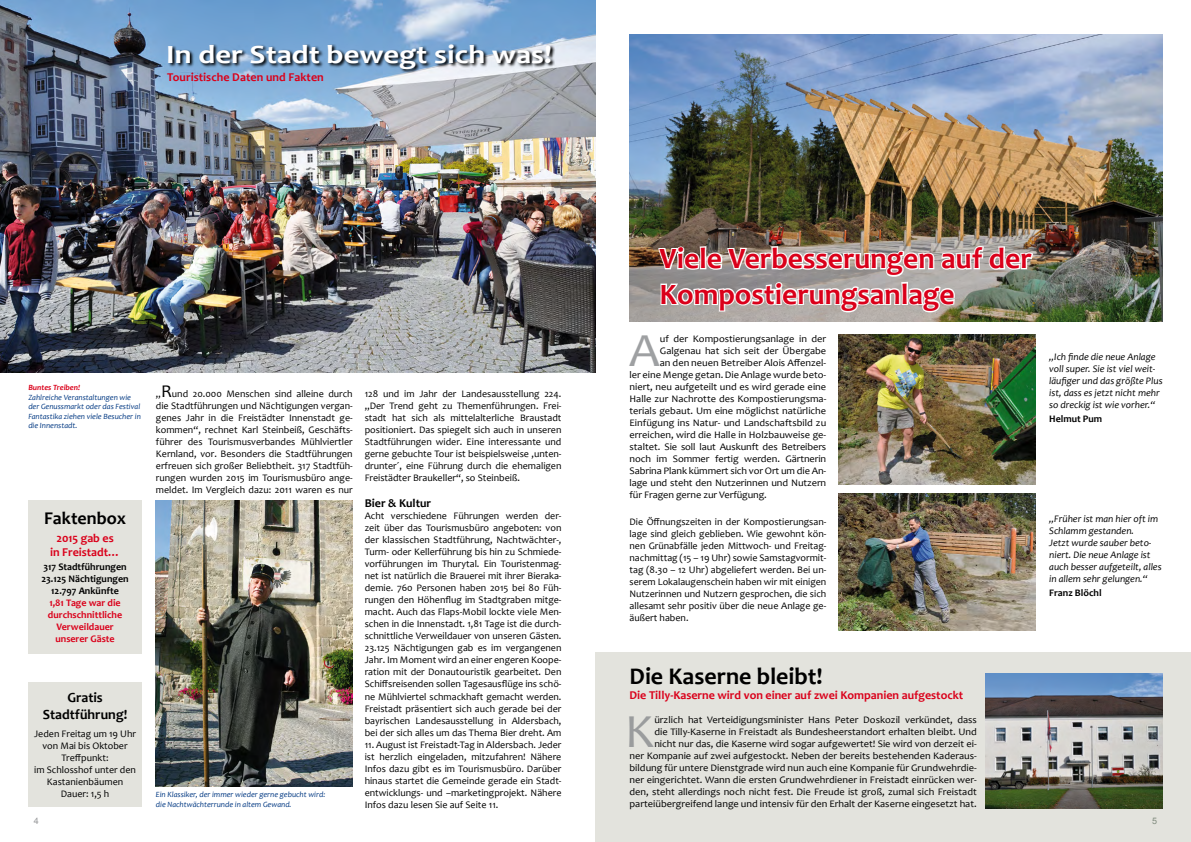
<style>
.page{position:relative;width:1191px;height:842px;background:#fff}
.page>*{position:absolute;margin:0;border:0;box-sizing:border-box;transform-origin:0 0}
.t1{font:47.8px "Candara";color:#9ea0a2;scale:1.04 1}
.t2{font:47.8px "Candara";color:#9a9c9d;scale:1.04 1}
.t3{font:700 29.7px/35.6px "Candara";color:#da001a}
.t4{font:700 26.4px "Candara";color:#fff;scale:1.16 1}
.t5{font:700 24px "Candara";color:#000}
.t6{font:700 18px "Candara";color:#000}
.t7{font:700 14px/16.8px "Candara";color:#000;text-align:center}
.t8{font:700 12px/14.4px "Candara";color:#da001a;text-align:center}
.t9{font:700 12px "Candara";color:#000}
.t10{font:10px/12px "Candara";color:#000;text-align:justify}
.t11{font:10px/12px "Candara";color:#000;text-align:right;scale:1.04 1}
.t12{font:italic 10px/12px "Candara";color:#000}
.t13{font:700 10px/12px "Candara";color:#000;text-align:center}
.t14{font:700 10px/12px "Candara";color:#da001a;text-align:center}
.t15{font:9px "Arial";color:#98999b}
.t16{font:9px "Arial";color:#828d7f}
.t17{font:italic 8px/9.6px "Candara";color:#003882}
.t18{font:italic 700 8px "Candara";color:#da001a}
.s1{font-size:18px}
</style>
<div class="page">
<img style="left:0;top:0;width:595px;height:372px">
<svg style="left:168px;top:44px;width:387px;height:29px;background:#6f8ba7"></svg>
<img style="left:156px;top:500px;width:197px;height:287px">
<div style="left:28px;top:500px;width:114px;height:154px;background:#e3e3dd"></div>
<div style="left:28px;top:682px;width:114px;height:124px;background:#e3e3dd"></div>
<img style="left:629px;top:34px;width:533px;height:287px">
<svg style="left:657px;top:245px;width:377px;height:69px"></svg>
<img style="left:838px;top:493px;width:197px;height:137px">
<img style="left:838px;top:335px;width:197px;height:149px">
<div style="left:595px;top:652px;width:596px;height:190px;background:#e3e3dd"></div>
<img style="left:985px;top:673px;width:177px;height:135px">
<h3 class="t4" style="left:166px;top:38px;width:334px">In der Stadt bewegt sich was!</h3>
<p class="t8" style="left:167px;top:70px;width:158px">Touristische Daten und Fakten</p>
<p class="t18" style="left:28px;top:382px;width:53px">Buntes Treiben!</p>
<p class="t17" style="left:28px;top:392px;width:114px">Zahlreiche Veranstaltungen wie der Genussmarkt oder das Festival<br>Fantastika ziehen viele Besucher in die Innenstadt.</p>
<h3 class="t6" style="left:44px;top:507px;width:83px">Faktenbox</h3>
<p class="t8" style="left:50px;top:531px;width:72px">2015 gab es<br>in Freistadt…</p>
<p class="t13" style="left:41px;top:561px;width:89px">317 Stadtführungen<br>23.125 Nächtigungen<br>12.797 Ankünfte</p>
<p class="t14" style="left:48px;top:597px;width:76px">1,81 Tage war die durchschnittliche<br>Verweildauer unserer Gäste</p>
<h3 class="t7" style="left:43px;top:689px;width:86px">Gratis<br>Stadtführung!</h3>
<p class="t10" style="left:34px;top:727px;width:103px;text-align:center">Jeden Freitag um 19 Uhr von Mai bis Oktober<br>Treffpunkt:<br>im Schlosshof unter den<br>Kastanienbäumen<br>Dauer: 1,5 h</p>
<p class="t15" style="left:34px;top:815px;width:7px">4</p>
<p class="t10" style="left:156px;top:388px;width:198px">„<span class="s1">R</span>und 20.000 Menschen sind alleine durch die Stadtführungen und Nächtigungen vergan&shy;genes Jahr in die Freistädter Innenstadt ge&shy;kommen“, rechnet Karl Steinbeiß, Geschäfts&shy;führer des Tourismusverbandes Mühlviertler Kernland, vor. Besonders die Stadtführungen erfreuen sich großer Beliebtheit. 317 Stadtfüh&shy;rungen wurden 2015 im Tourismusbüro ange&shy;meldet. Im Vergleich dazu: 2011 waren es nur</p>
<p class="t17" style="left:156px;top:790px;width:171px">Ein Klassiker, der immer wieder gerne gebucht wird: die Nachtwächterrunde in altem Gewand.</p>
<p class="t10" style="left:365px;top:388px;width:198px">128 und im Jahr der Landesausstellung 224. „Der Trend geht zu Themenführungen. Frei&shy;stadt hat sich als mittelalterliche Braustadt positioniert. Das spiegelt sich auch in unseren Stadtführungen wider. Eine interessante und gerne gebuchte Tour ist beispielsweise ,unten&shy;drunter´, eine Führung durch die ehemaligen Freistädter Braukeller“, so Steinbeiß.</p>
<p class="t9" style="left:365px;top:496px;width:68px">Bier &amp; Kultur</p>
<p class="t10" style="left:365px;top:510px;width:198px">Acht verschiedene Führungen werden der&shy;zeit über das Tourismusbüro angeboten: von der klassischen Stadtführung, Nachtwächter-, Turm- oder Kellerführung bis hin zu Schmiede&shy;vorführungen im Thurytal. Ein Touristenmag&shy;net ist natürlich die Brauerei mit ihrer Bieraka&shy;demie. 760 Personen haben 2015 bei 80 Füh&shy;rungen den Höhenflug im Stadtgraben mitge&shy;macht. Auch das Flaps-Mobil lockte viele Men&shy;schen in die Innenstadt. 1,81 Tage ist die durch&shy;schnittliche Verweildauer von unseren Gästen.<br>23.125 Nächtigungen gab es im vergangenen Jahr. Im Moment wird an einer engeren Koope&shy;ration mit der Donautouristik gearbeitet. Den Schiffsreisenden sollen Tagesausflüge ins schö&shy;ne Mühlviertel schmackhaft gemacht werden.<br>Freistadt präsentiert sich auch gerade bei der bayrischen Landesausstellung in Aldersbach, bei der sich alles um das Thema Bier dreht. Am</p>
<p class="t10" style="left:365px;top:738px;width:198px">11. August ist Freistadt-Tag in Aldersbach. Jeder ist herzlich eingeladen, mitzufahren! Nähere Infos dazu gibt es im Tourismusbüro. Darüber hinaus startet die Gemeinde gerade ein Stadt&shy;entwicklungs- und –marketingprojekt. Nähere Infos dazu lesen Sie auf Seite 11.</p>
<h2 class="t3" style="left:659px;top:241px;width:374px">Viele Verbesserungen auf der<br>Kompostierungsanlage</h2>
<h1 class="t1" style="left:629px;top:322px;width:31px">A</h1>
<p class="t11" style="left:660px;top:333px;width:161px">uf der Kompostierungsanlage in der</p>
<p class="t11" style="left:660px;top:345px;width:161px">Galgenau hat sich seit der Übergabe</p>
<p class="t11" style="left:660px;top:357px;width:161px">an den neuen Betreiber Alois Affenzel-</p>
<p class="t11" style="left:629px;top:369px;width:191px">ler eine Menge getan. Die Anlage wurde beto-</p>
<p class="t11" style="left:629px;top:381px;width:191px">niert, neu aufgeteilt und es wird gerade eine</p>
<p class="t11" style="left:629px;top:393px;width:191px">Halle zur Nachrotte des Kompostierungsma-</p>
<p class="t11" style="left:629px;top:405px;width:191px">terials gebaut. Um eine möglichst natürliche</p>
<p class="t11" style="left:629px;top:417px;width:191px">Einfügung ins Natur- und Landschaftsbild zu</p>
<p class="t11" style="left:629px;top:429px;width:191px">erreichen, wird die Halle in Holzbauweise ge-</p>
<p class="t11" style="left:629px;top:441px;width:191px">staltet. Sie soll laut Auskunft des Betreibers</p>
<p class="t11" style="left:629px;top:453px;width:191px">noch im Sommer fertig werden. Gärtnerin</p>
<p class="t11" style="left:629px;top:465px;width:191px">Sabrina Plank kümmert sich vor Ort um die An-</p>
<p class="t11" style="left:629px;top:477px;width:191px">lage und steht den Nutzerinnen und Nutzern</p>
<p class="t11" style="left:629px;top:489px;width:134px">für Fragen gerne zur Verfügung.</p>
<p class="t10" style="left:629px;top:515px;width:198px">Die Öffnungszeiten in der Kompostierungsan&shy;lage sind gleich geblieben. Wie gewohnt kön&shy;nen Grünabfälle jeden Mittwoch- und Freitag&shy;nachmittag (15 – 19 Uhr) sowie Samstagvormit&shy;tag (8.30 – 12 Uhr) abgeliefert werden. Bei un&shy;serem Lokalaugenschein haben wir mit einigen Nutzerinnen und Nutzern gesprochen, die sich allesamt sehr positiv über die neue Anlage ge&shy;äußert haben.</p>
<p class="t12" style="left:1049px;top:351px;width:115px">„Ich finde die neue Anlage voll super. Sie ist viel weit&shy;läufiger und das größte Plus ist, dass es jetzt nicht mehr so dreckig ist wie vorher.“</p>
<p class="t13" style="left:1049px;top:413px;width:55px">Helmut Pum</p>
<p class="t12" style="left:1049px;top:513px;width:114px">„Früher ist man hier oft im<br>Schlamm gestanden.<br>Jetzt wurde sauber beto&shy;niert. Die neue Anlage ist auch besser aufgeteilt, alles in allem sehr gelungen.“</p>
<p class="t13" style="left:1049px;top:587px;width:54px">Franz Blöchl</p>
<h3 class="t5" style="left:629px;top:662px;width:195px">Die Kaserne bleibt!</h3>
<p class="t8" style="left:629px;top:688px;width:335px">Die Tilly-Kaserne wird von einer auf zwei Kompanien aufgestockt</p>
<h1 class="t2" style="left:625px;top:702px;width:30px">K</h1>
<p class="t11" style="left:629px;top:713px;width:335px">ürzlich hat Verteidigungsminister Hans Peter Doskozil verkündet, dass<br>die Tilly-Kaserne in Freistadt als Bundesheerstandort erhalten bleibt. Und<br>nicht nur das, die Kaserne wird sogar aufgewertet! Sie wird von derzeit ei-<br>ner Kompanie auf zwei aufgestockt. Neben der bereits bestehenden Kaderaus&shy;bildung für untere Dienstgrade wird nun auch eine Kompanie für Grundwehrdie&shy;ner eingerichtet. Wann die ersten Grundwehrdiener in Freistadt einrücken wer&shy;den, steht allerdings noch nicht fest. Die Freude ist groß, zumal sich Freistadt parteiübergreifend lange und intensiv für den Erhalt der Kaserne eingesetzt hat.</p>
<p class="t16" style="left:1152px;top:815px;width:7px">5</p>
</div>
